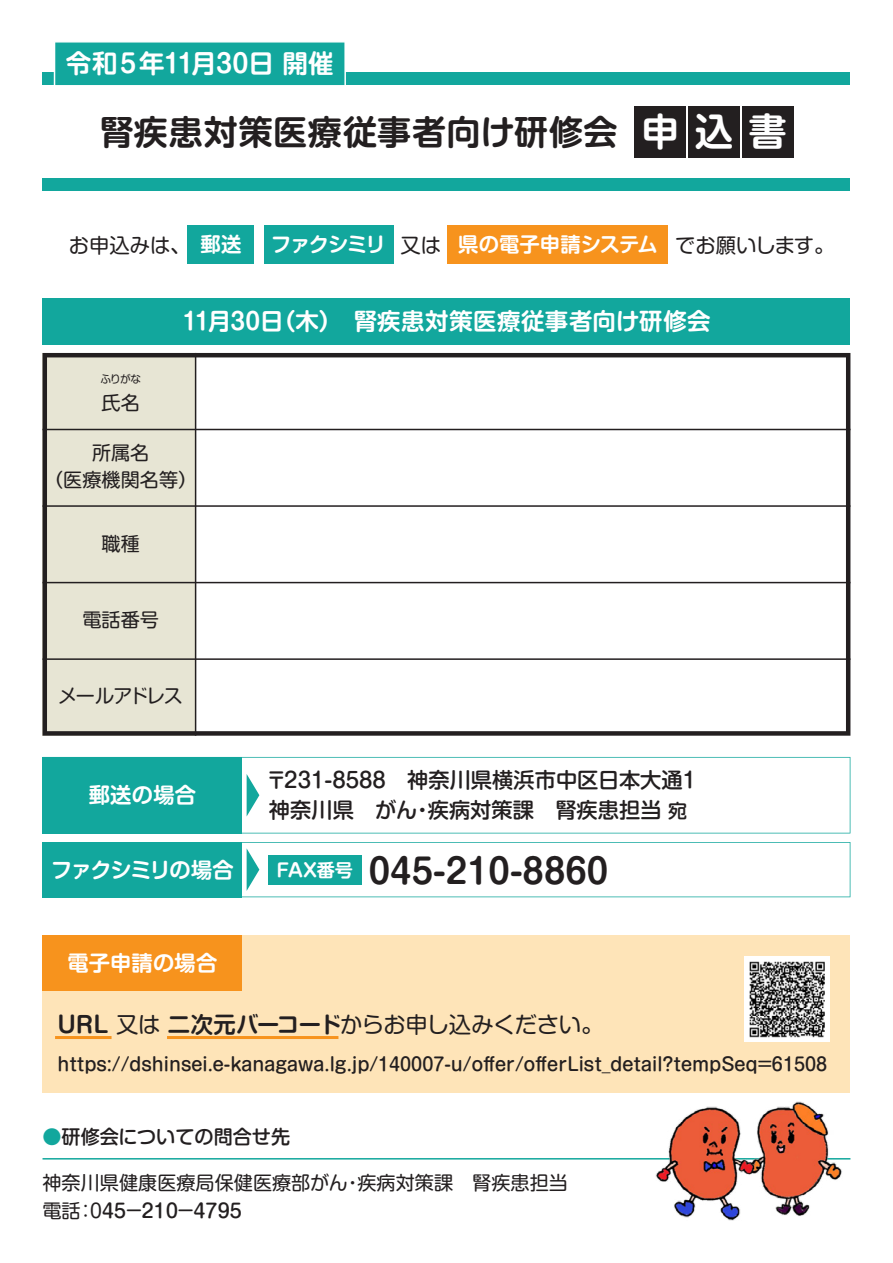
<style>
.page{position:relative;width:893px;height:1263px;background:#fff}
.page>*{position:absolute;margin:0;border:0;box-sizing:border-box;transform-origin:0 0}
.t1{font:700 34.05px "Shin M Go Pr 6 N De";letter-spacing:.005em;color:#231f20}
.t2{font:700 25.5px "Shin M Go Pr 6 N De";letter-spacing:-.03em;color:#fff}
.t3{font:700 23.4px "Shin M Go Pr 6 N De";letter-spacing:.01em;color:#fff}
.t4{font:22.35px "Shin M Go Pr 6 N";letter-spacing:-.02em;color:#231f20}
.t5{font:500 21.3px/29.7px "Shin M Go Pr 6 N";color:#231f20}
.t6{font:700 21.3px "Shin M Go Pr 6 N De";letter-spacing:.01em;color:#fff}
.t7{font:700 21.3px "Shin M Go Pr 6 N De";letter-spacing:-.06em;color:#fff}
.t8{font:700 20.4px "Shin M Go Pr 6 N De";letter-spacing:-.05em;color:#fff}
.t9{font:20.4px "Shin M Go Pr 6 N";color:#231f20}
.t10{font:19.2px/28.7px "Shin M Go Pr 6 N";color:#231f20}
.t11{font:500 19.2px "Shin M Go Pr 6 N";color:#231f20}
.t12{font:19.2px "Shin M Go Pr 6 N";letter-spacing:-.07em;color:#231f20}
.t13{font:500 18px "Shin M Go Pr 6 N";color:#231f20}
.t14{font:700 18px "Shin M Go Pr 6 N De";letter-spacing:.005em;color:#fff}
.t15{font:10.65px "Shin M Go Pr 6 N";color:#231f20}
.s1{font-size:38.25px;color:#fff}
.s2{font-family:"Shin M Go Pr 6 N De";font-weight:700;color:#fff}
.s3{font-family:"Shin M Go Pr 6 N";font-weight:400;color:#231f20}
.s4{font-size:19.2px}
.s5{font-family:"Shin M Go Pr 6 N De";font-weight:700}
.s6{color:#12a79d}
.s7{font-weight:500}
</style>
<div class="page">
<div style="left:43px;top:72px;width:807px;height:13px;background:#12a79d"></div>
<div style="left:43px;top:179px;width:807px;height:12px;background:#12a79d"></div>
<div style="left:54px;top:42px;width:292px;height:44px;background:#12a79d"></div>
<svg style="left:43px;top:353px;width:807px;height:383px"></svg>
<hr style="left:43px;top:429px;width:807px;height:1px;background:#231f20">
<hr style="left:43px;top:582px;width:807px;height:1px;background:#231f20">
<hr style="left:43px;top:505px;width:807px;height:2px;background:#231f20">
<hr style="left:43px;top:658px;width:807px;height:2px;background:#231f20">
<hr style="left:195px;top:353px;width:1px;height:383px;background:#231f20">
<div style="left:43px;top:298px;width:807px;height:46px;background:#12a79d"></div>
<svg style="left:242px;top:757px;width:608px;height:76px"></svg>
<svg style="left:242px;top:842px;width:608px;height:55px"></svg>
<div style="left:448px;top:225px;width:220px;height:39px;background:#f7931d"></div>
<div style="left:264px;top:225px;width:129px;height:39px;background:#12a79d"></div>
<div style="left:187px;top:225px;width:67px;height:39px;background:#12a79d"></div>
<div style="left:43px;top:842px;width:199px;height:55px;background:#12a79d"></div>
<div style="left:43px;top:757px;width:199px;height:76px;background:#12a79d"></div>
<div style="left:268px;top:855px;width:93px;height:29px;background:#12a79d"></div>
<div style="left:43px;top:935px;width:807px;height:158px;background:#fee4b8"></div>
<img style="left:744px;top:957px;width:85px;height:85px">
<div style="left:43px;top:935px;width:199px;height:56px;background:#f7931d"></div>
<hr style="left:167px;top:1036px;width:171px;height:3px;background:#f7931d">
<hr style="left:55px;top:1036px;width:57px;height:3px;background:#f7931d">
<div style="left:635px;top:106px;width:51px;height:51px;background:#231f20"></div>
<div style="left:688px;top:106px;width:51px;height:51px;background:#231f20"></div>
<div style="left:742px;top:106px;width:51px;height:51px;background:#231f20"></div>
<hr style="left:43px;top:1158px;width:807px;height:1px;background:#12a79d">
<img style="left:655px;top:1101px;width:188px;height:119px">
<h2 class="t2" style="left:66px;top:42px;width:269px">令和５年11月30日 開催</h2>
<h1 class="t1" style="left:100px;top:104px;width:687px">腎疾患対策医療従事者向け研修会 <span class="s1">申込書</span></h1>
<p class="t9" style="left:69px;top:229px;width:174px">お申込みは、<span class="s2">郵送</span></p>
<p class="t8" style="left:271px;top:228px;width:565px">ファクシミリ <span class="s3">又は</span> 県の電子申請システム <span class="s3">でお願いします。</span></p>
<p class="t15" style="left:100px;top:370px;width:42px">ふりがな</p>
<p class="t10" style="left:102px;top:387px;width:40px">氏名</p>
<p class="t3" style="left:182px;top:302px;width:529px">11月30日（木）　腎疾患対策医療従事者向け研修会</p>
<p class="t10" style="left:44px;top:439px;width:155px;line-height:26.5px;text-align:center">所属名<br>（医療機関名等）</p>
<p class="t10" style="left:102px;top:528px;width:40px">職種</p>
<p class="t10" style="left:82px;top:605px;width:78px">電話番号</p>
<p class="t12" style="left:58px;top:680px;width:126px">メールアドレス</p>
<p class="t6" style="left:89px;top:777px;width:109px">郵送の場合</p>
<p class="t7" style="left:51px;top:852px;width:184px">ファクシミリの場合</p>
<p class="t6" style="left:68px;top:945px;width:151px">電子申請の場合</p>
<p class="t5" style="left:266px;top:764px;width:436px">〒231-8588　神奈川県横浜市中区日本大通１神奈川県　がん・疾病対策課　腎疾患担当<span class="s4">宛</span></p>
<h1 class="t1" style="left:369px;top:843px;width:241px">045-210-8860</h1>
<p class="t14" style="left:276px;top:855px;width:78px">FAX番号</p>
<p class="t4" style="left:57px;top:1006px;width:547px"><span class="s5">URL</span> 又は <span class="s5">二次元バーコード</span>からお申し込みください。</p>
<p class="t13" style="left:57px;top:1050px;width:771px">https://dshinsei.e-kanagawa.lg.jp/140007-u/offer/offerList_detail?tempSeq=61508</p>
<p class="t11" style="left:43px;top:1121px;width:249px"><span class="s6">●</span>研修会についての問合せ先</p>
<p class="t10" style="left:43px;top:1167px;width:527px">神奈川県健康医療局保健医療部がん・疾病対策課　腎疾患担当電話：０<span class="s7">４５－２１０－4795</span></p>
</div>
